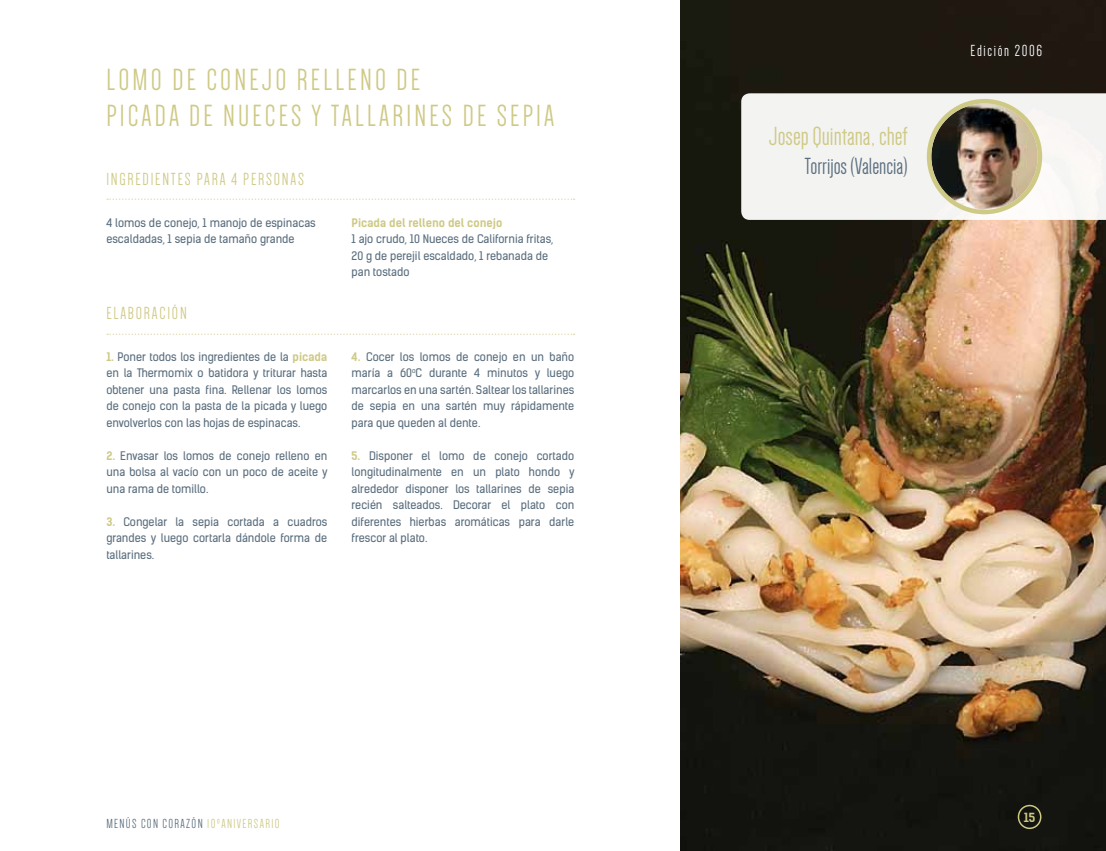
<style>
.page{position:relative;width:1106px;height:851px;background:#fff}
.page>*{position:absolute;margin:0;border:0;box-sizing:border-box;transform-origin:0 0}
.t1{font:31.5px "Dense";color:#cec984}
.t2{font:27px "Dense";color:#cec984}
.t3{font:24px "Dense";color:#5a6e7e}
.t4{font:18px "Dense";letter-spacing:.1em;color:#cec984}
.t5{font:16.5px "Dense";letter-spacing:.1em;color:#fff}
.t6{font:13.5px "Dense";letter-spacing:.1em;color:#5a6e7e}
.t7{font:700 12px "Kelson Sans";color:#cec984}
.t8{font:11.25px/16.5px "Kelson Sans";color:#5a6e7e;text-align:justify}
.t9{font:700 11.25px "Kelson Sans";color:#cec984}
.s1{font-weight:700;color:#cec984}
.s2{color:#cec984}
</style>
<div class="page">
<img style="left:680px;top:0;width:426px;height:850px">
<svg style="left:741px;top:93px;width:365px;height:127px;fill:#f3f3f2"></svg>
<div style="left:1017px;top:804px;width:24px;height:24px;border:2px solid #cec984;border-radius:50%"></div>
<img style="left:931px;top:103px;width:106px;height:107px;border-radius:53px">
<div style="left:926px;top:99px;width:116px;height:115px;border:4px solid #cec984;border-radius:50%"></div>
<svg style="left:107px;top:198px;width:467px;height:2px"></svg>
<svg style="left:107px;top:333px;width:467px;height:2px"></svg>
<h1 class="t1" style="left:106px;top:64px;width:27px">LOMO</h1>
<h1 class="t1" style="left:172px;top:64px;width:48px">DE CONEJO</h1>
<h1 class="t1" style="left:297px;top:64px;width:14px">RELLENO</h1>
<h1 class="t1" style="left:396px;top:64px;width:12px">DE</h1>
<h1 class="t1" style="left:106px;top:100px;width:13px">PICADA</h1>
<h1 class="t1" style="left:189px;top:100px;width:48px">DE NUECES</h1>
<h1 class="t1" style="left:311px;top:100px;width:33px">Y TALLARINES</h1>
<h1 class="t1" style="left:463px;top:100px;width:47px">DE SEPIA</h1>
<h3 class="t4" style="left:106px;top:170px;width:13px">INGREDIENTES</h3>
<h3 class="t4" style="left:197px;top:170px;width:109px">PARA 4 PERSONAS</h3>
<p class="t8" style="left:106px;top:214px;width:211px">4 lomos de conejo, 1 manojo de espinacas escaldadas, 1 sepia de tamaño grande</p>
<h3 class="t4" style="left:106px;top:304px;width:15px">ELABORACI</h3>
<h3 class="t4" style="left:172px;top:304px;width:15px">ÓN</h3>
<p class="t8" style="left:106px;top:348px;width:222px"><span class="s1">1.</span> Poner todos los ingredientes de la <span class="s1">picada </span>en la Thermomix o batidora y triturar hasta obtener una pasta fina. Rellenar los lomos de conejo con la pasta de la picada y luego envolverlos con las hojas de espinacas.</p>
<p class="t8" style="left:106px;top:447px;width:223px"><span class="s1">2.</span> Envasar los lomos de conejo relleno en una bolsa al vacío con un poco de aceite y una rama de tomillo.</p>
<p class="t8" style="left:106px;top:513px;width:222px"><span class="s1">3.</span> Congelar la sepia cortada a cuadros grandes y luego cortarla dándole forma de tallarines.</p>
<p class="t9" style="left:351px;top:215px;width:152px">Picada del relleno del conejo</p>
<p class="t8" style="left:351px;top:230px;width:203px;text-align:left">1 ajo crudo, 10 Nueces de California fritas,<br>20 g de perejil escaldado, 1 rebanada de pan tostado</p>
<p class="t8" style="left:351px;top:348px;width:224px"><span class="s1">4.</span> Cocer los lomos de conejo en un baño maría a 60<sup>o</sup>C durante 4 minutos y luego marcarlos en una sartén. Saltear los tallarines de sepia en una sartén muy rápidamente para que queden al dente.</p>
<p class="t8" style="left:351px;top:447px;width:224px"><span class="s1">5.</span> Disponer el lomo de conejo cortado longitudinalmente en un plato hondo y alrededor disponer los tallarines de sepia recién salteados. Decorar el plato con diferentes hierbas aromáticas para darle frescor al plato.</p>
<h2 class="t2" style="left:769px;top:123px;width:140px">JOSEP QUINTANA, CHEF</h2>
<h3 class="t3" style="left:804px;top:154px;width:104px">TORRIJOS (VALENCIA)</h3>
<h3 class="t5" style="left:970px;top:43px;width:73px">EDICIÓN 2006</h3>
<p class="t6" style="left:106px;top:816px;width:175px">MENÚS CON CORAZÓN <span class="s2">10ºANIVERSARIO</span></p>
<p class="t7" style="left:1023px;top:809px;width:13px">15</p>
</div>
